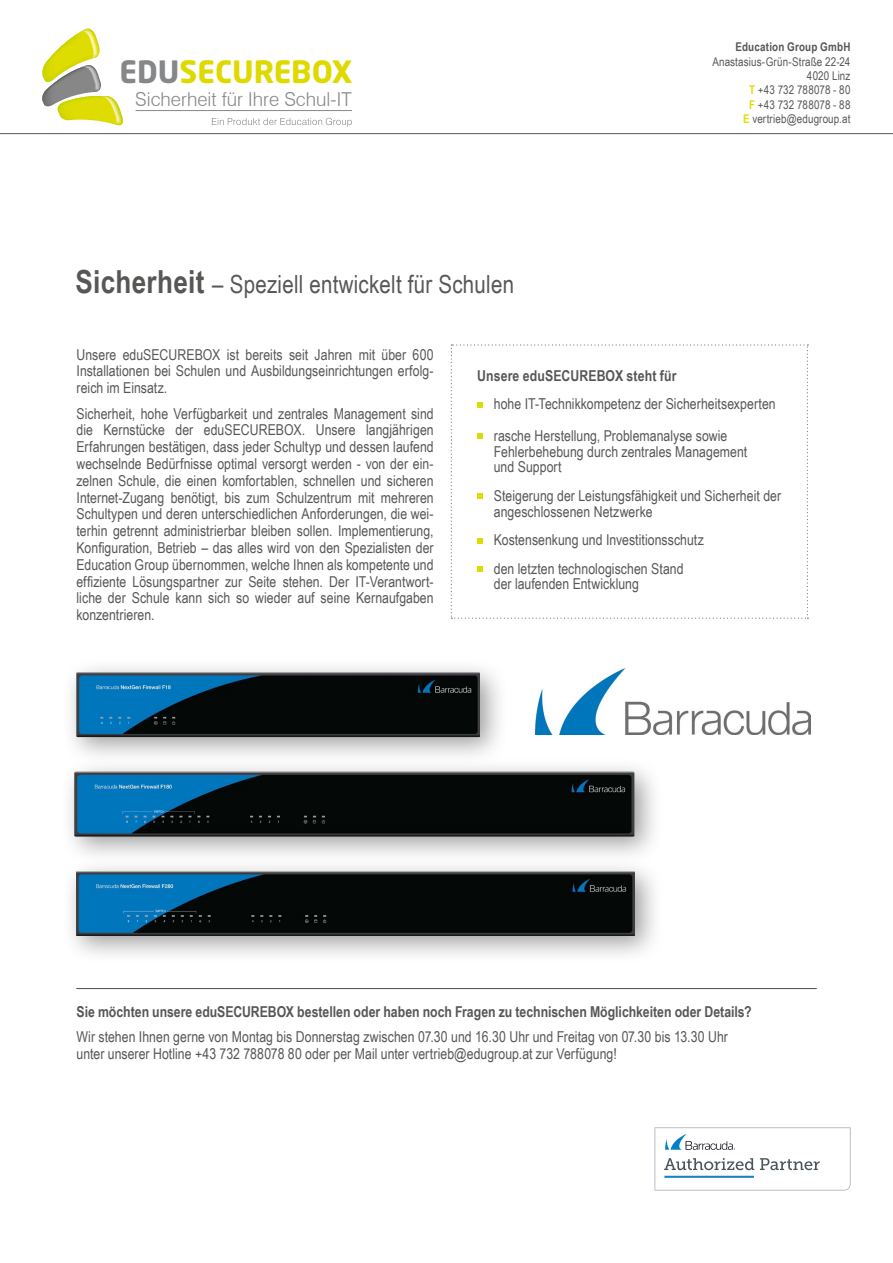
<style>
.page{position:relative;width:893px;height:1263px;background:#fff}
.page>*{position:absolute;margin:0;border:0;box-sizing:border-box;transform-origin:0 0}
.t1{font:700 30.45px "Neo Sans W1 G";color:#deda00}
.t2{font:25.05px "Arial Narrow";letter-spacing:.01em;color:#575756}
.t3{font:300 19.2px "Swiss 721 BT";color:#868789}
.t4{font:15px/16.8px "Arial Narrow";color:#575756}
.t5{font:700 15px "Arial Narrow";color:#575756}
.t6{font:12px/14.4px "Arial Narrow";letter-spacing:.01em;color:#575756;text-align:right}
.t7{font:700 12px "Arial Narrow";letter-spacing:.015em;color:#575756}
.s1{color:#868789}
.s2{font-weight:700;font-size:31.8px}
.s3{font-weight:700;color:#dedc00}
</style>
<div class="page">
<hr style="left:0;top:133px;width:893px;height:1px;background:#575756">
<svg style="left:212px;top:118px;width:140px;height:9px"></svg>
<svg style="left:42px;top:29px;width:81px;height:97px"></svg>
<hr style="left:136px;top:110px;width:216px;height:1px;background:#878787">
<svg style="left:655px;top:1127px;width:195px;height:63px"></svg>
<hr style="left:664px;top:1176px;width:90px;height:2px;background:#1884c7">
<svg style="left:451px;top:344px;width:357px;height:275px"></svg>
<div style="left:62px;top:657px;width:447px;height:108px;background:#000;opacity:.39"></div>
<img style="left:77px;top:672px;width:402px;height:66px">
<div style="left:60px;top:757px;width:603px;height:108px;background:#000;opacity:.39"></div>
<img style="left:73px;top:772px;width:562px;height:65px">
<div style="left:62px;top:856px;width:602px;height:108px;background:#000;opacity:.39"></div>
<img style="left:77px;top:872px;width:558px;height:63px">
<img style="left:535px;top:669px;width:275px;height:65px">
<hr style="left:77px;top:988px;width:739px;height:1px;background:#575756">
<h1 class="t1" style="left:120px;top:53px;width:235px"><span class="s1">EDU</span>SECUREBOX</h1>
<p class="t3" style="left:135px;top:87px;width:218px">Sicherheit für Ihre Schul-IT</p>
<h2 class="t2" style="left:75px;top:266px;width:440px"><span class="s2">Sicherheit</span> – Speziell entwickelt für Schulen</h2>
<p class="t7" style="left:735px;top:38px;width:117px">Education Group GmbH</p>
<p class="t6" style="left:712px;top:54px;width:140px">Anastasius-Grün-Straße 22-24<br>4020 Linz<br><span class="s3">T</span> +43 732 788078 - 80<br><span class="s3">F</span> +43 732 788078 - 88<br><span class="s3">E</span> vertrieb@edugroup.at</p>
<p class="t4" style="left:77px;top:345px;width:359px;text-align:justify">Unsere eduSECUREBOX ist bereits seit Jahren mit über 600<br>Installationen bei Schulen und Ausbildungseinrichtungen erfolg&shy;reich im Einsatz.</p>
<p class="t4" style="left:77px;top:404px;width:359px;text-align:justify">Sicherheit, hohe Verfügbarkeit und zentrales Management sind die Kernstücke der eduSECUREBOX. Unsere langjährigen Erfahrungen bestätigen, dass jeder Schultyp und dessen laufend wechselnde Bedürfnisse optimal versorgt werden - von der ein&shy;zelnen Schule, die einen komfortablen, schnellen und sicheren Internet-Zugang benötigt, bis zum Schulzentrum mit mehreren Schultypen und deren unterschiedlichen Anforderungen, die wei&shy;terhin getrennt administrierbar bleiben sollen. Implementierung, Konfiguration, Betrieb – das alles wird von den Spezialisten der Education Group übernommen, welche Ihnen als kompetente und effiziente Lösungspartner zur Seite stehen. Der IT-Verantwort&shy;liche der Schule kann sich so wieder auf seine Kernaufgaben konzentrieren.</p>
<p class="t5" style="left:477px;top:364px;width:201px">Unsere eduSECUREBOX steht für</p>
<p class="t4" style="left:494px;top:388px;width:283px;line-height:31.5px">hohe IT-Technikkompetenz der Sicherheitsexperten rasche Herstellung, Problemanalyse sowie</p>
<p class="t4" style="left:494px;top:443px;width:255px;line-height:15.8px">Fehlerbehebung durch zentrales Management und Support</p>
<p class="t4" style="left:494px;top:487px;width:289px;line-height:15.8px">Steigerung der Leistungsfähigkeit und Sicherheit der angeschlossenen Netzwerke</p>
<p class="t4" style="left:494px;top:525px;width:212px;line-height:28.5px">Kostensenkung und Investitionsschutz den letzten technologischen Stand</p>
<p class="t4" style="left:494px;top:575px;width:147px">der laufenden Entwicklung</p>
<p class="t5" style="left:77px;top:1000px;width:677px">Sie möchten unsere eduSECUREBOX bestellen oder haben noch Fragen zu technischen Möglichkeiten oder Details?</p>
<p class="t4" style="left:77px;top:1028px;width:653px">Wir stehen Ihnen gerne von Montag bis Donnerstag zwischen 07.30 und 16.30 Uhr und Freitag von 07.30 bis 13.30 Uhr unter unserer Hotline +43 732 788078 80 oder per Mail unter vertrieb@edugroup.at zur Verfügung!</p>
</div>
